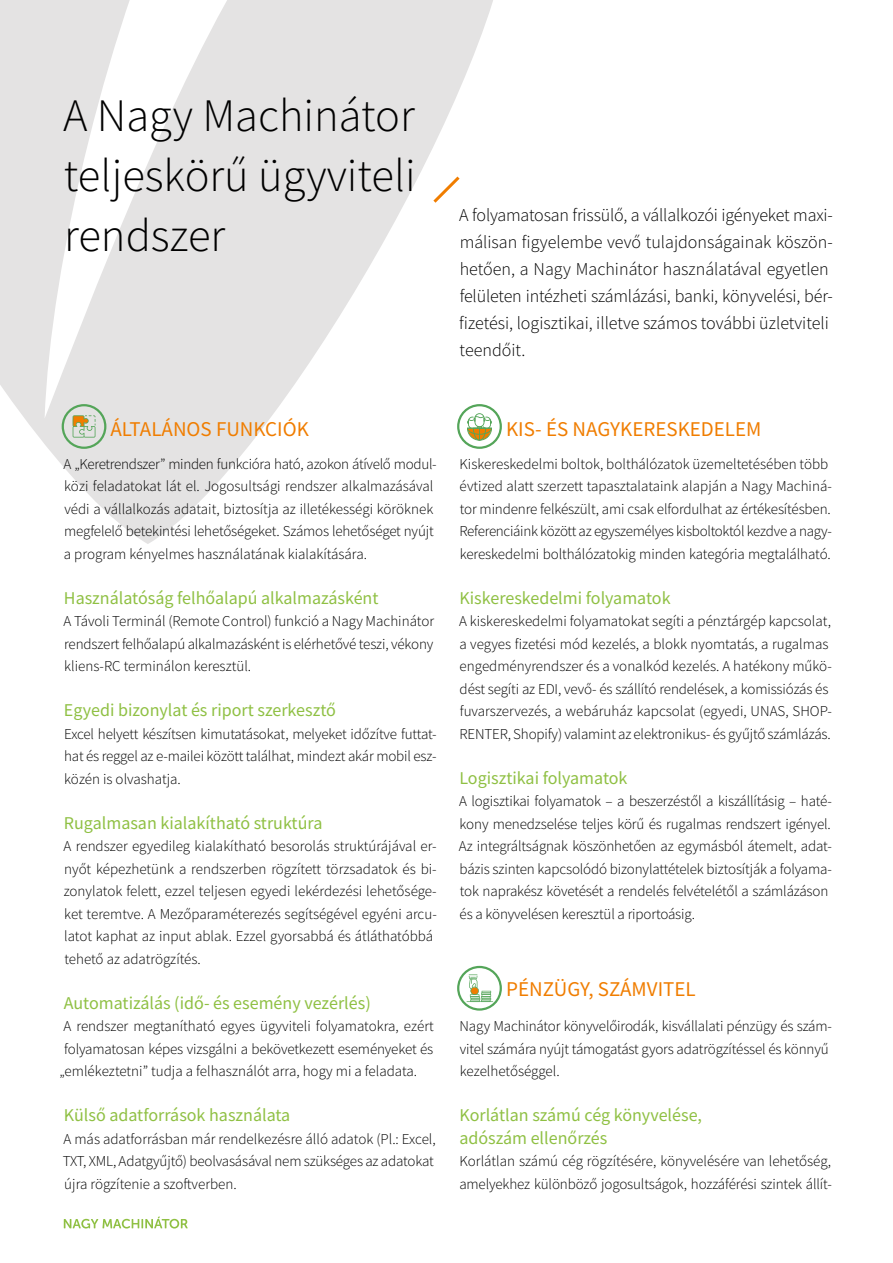
<style>
.page{position:relative;width:893px;height:1263px;background:#fff}
.page>*{position:absolute;margin:0;border:0;box-sizing:border-box;transform-origin:0 0}
.t1{font:300 46.5px/60px "Source Sans Pro";color:#000;text-align:justify}
.t2{font:21px "Source Sans Pro";color:#f07d00}
.t3{font:18px/22.5px "Source Sans Pro";color:#8fc043}
.t4{font:300 18px/27px "Source Sans Pro";letter-spacing:-.01em;color:#000}
.t5{font:300 15px/22.5px "Source Sans Pro";letter-spacing:-.01em;color:#000}
</style>
<div class="page">
<svg style="left:0;top:0;width:502px;height:544px;fill:#e4e3e3"></svg>
<svg style="left:64px;top:1216px;width:124px;height:12px"></svg>
<div style="left:457px;top:404px;width:45px;height:45px;border:2px solid #54a559;border-radius:50%"></div>
<svg style="left:430px;top:173px;width:33px;height:33px"></svg>
<div style="left:62px;top:404px;width:44px;height:45px;border:2px solid #54a559;border-radius:50%"></div>
<svg style="left:73px;top:415px;width:23px;height:23px"></svg>
<div style="left:457px;top:966px;width:45px;height:45px;border:2px solid #54a559;border-radius:50%"></div>
<svg style="left:467px;top:974px;width:26px;height:28px"></svg>
<svg style="left:467px;top:413px;width:25px;height:29px"></svg>
<h1 class="t1" style="left:63px;top:86px;width:354px">A Nagy Machinátor teljeskörű ügyviteli rendszer</h1>
<p class="t4" style="left:459px;top:202px;width:375px">A folyamatosan frissülő, a vállalkozói igényeket maxi&shy;málisan figyelembe vevő tulajdonságainak köszön&shy;hetően, a Nagy Machinátor használatával egyetlen felületen intézheti számlázási, banki, könyvelési, bé r&shy;fizetési, logisztikai, illetve számos további üzletviteli teendőit.</p>
<h2 class="t2" style="left:110px;top:418px;width:200px">ÁLTALÁNOS FUNKCIÓK</h2>
<p class="t5" style="left:64px;top:453px;width:375px">A „Keretrendszer” minden funkcióra ható, azokon átívelő modul&shy;közi feladatokat lát el. Jogosultsági rendszer alkalmazásá val védi a vállalkozás adatait, biztosítja az illetékességi körök nek megfelelő betekintési lehetőségeket. Számos lehetőséget nyújt a program kényelmes használatának kialakítására.</p>
<p class="t3" style="left:64px;top:586px;width:316px">Használatóság felhőalapú alkalmazásként</p>
<p class="t5" style="left:64px;top:610px;width:372px;text-align:justify">A Távoli Terminál (Remote Control) funkció a Nagy Machinátor rendszert felhőalapú alkalmazásként is elérhetővé teszi, vékony kliens-RC terminálon keresztül.</p>
<p class="t3" style="left:64px;top:699px;width:273px">Egyedi bizonylat és riport szerkesztő</p>
<p class="t5" style="left:64px;top:723px;width:374px;text-align:justify">Excel helyett készítsen kimutatásokat, melyeket időzítve futtat&shy;hat és reggel az e-mailei között találhat, mindezt akár mobil esz&shy;közén is olvashatja.</p>
<p class="t3" style="left:64px;top:811px;width:260px">Rugalmasan kialakítható struktúra</p>
<p class="t5" style="left:64px;top:835px;width:375px">A rendszer egyedileg kialakítható besorolás struktúrájával er&shy;nyőt képezhetünk a rendszerben rögzített törzsadatok és bi&shy;zonylatok felett, ezzel teljesen egyedi lekérdezési lehetősége&shy;ket teremtve. A Mezőparaméterezés segítségével egyéni arcu&shy;latot kaphat az input ablak. Ezzel gyorsabbá és átláthatóbbá tehető az adatrögzítés.</p>
<p class="t3" style="left:64px;top:991px;width:308px">Automatizálás (idő- és esemény vezérlés)</p>
<p class="t5" style="left:64px;top:1015px;width:372px">A rendszer megtanítható egyes ügyviteli folyamatokra, ezért</p>
<p class="t5" style="left:64px;top:1038px;width:371px">folyamatosan képes vizsgálni a bekövetkezett eseménye ket és</p>
<p class="t5" style="left:59px;top:1060px;width:359px">„emlékeztetni” tudja a felhasználót arra, hogy mi a feladata.</p>
<p class="t3" style="left:64px;top:1104px;width:228px">Külső adatforrások használata</p>
<p class="t5" style="left:63px;top:1129px;width:375px">A más adatforrásban már rendelkezésre álló adatok (Pl.: Excel,<br>TXT, XML, Adatgyűjtő) beolvasásával nem szükséges az adatokat újra rögzítenie a szoftverben.</p>
<h2 class="t2" style="left:506px;top:415px;width:257px">KIS- ÉS NAGYKERESKEDELEM</h2>
<p class="t5" style="left:460px;top:453px;width:374px">Kiskereskedelmi boltok, bolthálózatok üzemeltetésében több évtized alatt szerzett tapasztalataink alapján a Nagy Machiná&shy;tor mindenre felkészült, ami csak elfordulhat az értékesítésben.<br>Referenciáink között az egyszemélyes kisboltoktól kezdve a nagy&shy;kereskedelmi bolthálózatokig minden kategória megtalálható.</p>
<p class="t3" style="left:459px;top:586px;width:213px">Kiskereskedelmi folyamatok</p>
<p class="t5" style="left:459px;top:610px;width:374px">A kiskereskedelmi folyamatokat segíti a pénztárgép kapcsolat, a vegyes fizetési mód kezelés, a blokk nyomtatás, a rugalmas engedményrendszer és a vonalkód kezelés. A hatékony műkö&shy;dést segíti az EDI, vevő- és szállító rendelések, a komissiózás és fuvarszervezés, a web áruház kapcsolat (egyedi, UNAS, SHOP-RENTER, Shopify) valamint az elektronikus- és gyűjtő számlázás.</p>
<p class="t3" style="left:459px;top:766px;width:170px">Logisztikai folyamatok</p>
<p class="t5" style="left:459px;top:790px;width:374px">A logisztikai folyamatok – a beszerzéstől a kiszállításig – haté&shy;kony menedzselése teljes körű és rugalmas rendszert igényel.<br>Az integráltságnak köszönhetően az egymásból átemelt, adat&shy;bázis szinten kapcsolódó bizonylattételek biztosítják a folyama&shy;tok naprakész követését a rendelés felvételétől a számlázáson és a könyvelésen keresztül a riportoásig.</p>
<h2 class="t2" style="left:506px;top:976px;width:191px">PÉNZÜGY, SZÁMVITEL</h2>
<p class="t5" style="left:460px;top:1015px;width:374px">Nagy Machinátor könyvelőirodák, kisvállalati pénzügy és szám&shy;vitel számára nyújt támogatást gyors adatrögzítéssel és könnyű kezelhetőséggel.</p>
<p class="t3" style="left:459px;top:1104px;width:244px">Korlátlan számú cég könyvelése, adószám ellenőrzés</p>
<p class="t5" style="left:459px;top:1150px;width:374px">Korlátlan számú cég rögzítésére, könyvelésére van lehetőség, amelyekhez különböző jogosultságok, hozzáférési szintek állít-</p>
</div>
